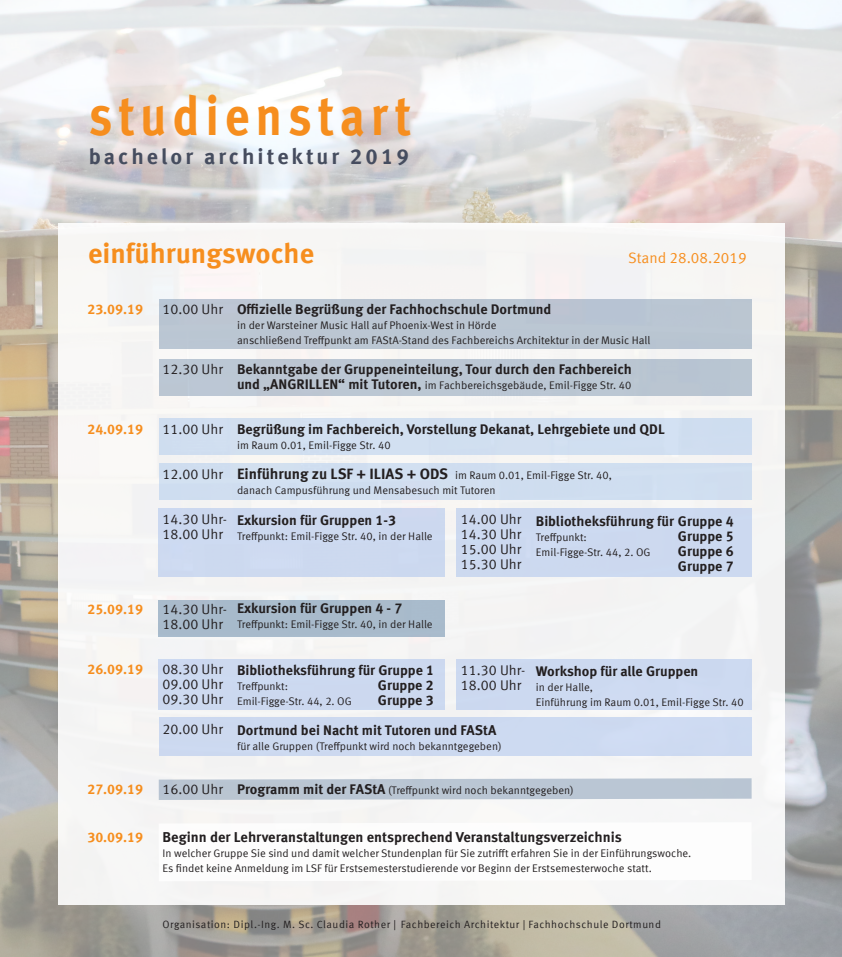
<style>
.page{position:relative;width:842px;height:957px;background:#fff}
.page>*{position:absolute;margin:0;border:0;box-sizing:border-box;transform-origin:0 0}
.t1{font:700 55.1px "Meta Offc Pro";letter-spacing:.12em;color:#f68e1e;scale:.88 1}
.t2{font:700 28px "Meta Offc Pro";color:#f68e1e}
.t3{font:700 21.75px "Meta Offc Pro";letter-spacing:.14em;color:#464d5f}
.t4{font:15px "Meta Offc Pro Norm";color:#f68e1e}
.Einf__Abs{font:700 14.4px "Meta Offc Pro";color:#231f20}
.Einf__Abs-2{font:700 14px "Meta Offc Pro";color:#231f20}
.Einf__Abs-3{font:14px/15px "Meta Offc Pro Norm";color:#231f20}
.Einf__Abs-4{font:700 14px "Meta Offc Pro";color:#f68e1e}
.Einf__Abs-5{font:11px "Meta Offc Pro Norm";color:#231f20}
.t5{font:10.5px "Meta Offc Pro Norm";letter-spacing:.05em;color:#231f20}
.s1{font-family:"Meta Offc Pro";font-weight:700;font-size:14px}
.s2{font-family:"Meta Offc Pro";font-weight:700;font-size:15px}
</style>
<div class="page">
<img style="left:0;top:0;width:842px;height:957px">
<div style="left:59px;top:223px;width:726px;height:681px;background:#f6f6f5"></div>
<div style="left:159px;top:418px;width:593px;height:37px;background:#d1dff0"></div>
<div style="left:159px;top:600px;width:286px;height:36px;background:#a8bacb"></div>
<div style="left:159px;top:717px;width:593px;height:39px;background:#ccd9f0"></div>
<div style="left:456px;top:659px;width:296px;height:51px;background:#ccd9f0"></div>
<div style="left:456px;top:508px;width:296px;height:68px;background:#ccd9ef"></div>
<div style="left:159px;top:463px;width:593px;height:37px;background:#d0def0"></div>
<div style="left:159px;top:299px;width:593px;height:50px;background:#bbc6d2"></div>
<div style="left:159px;top:359px;width:593px;height:36px;background:#bbc6d3"></div>
<div style="left:159px;top:508px;width:286px;height:68px;background:#ccd9ef"></div>
<div style="left:159px;top:659px;width:286px;height:51px;background:#ccd9ef"></div>
<svg style="left:159px;top:778px;width:593px;height:22px"></svg>
<p class="t1" style="left:89px;top:72px;width:368px">studienstart</p>
<p class="t3" style="left:89px;top:140px;width:322px">bachelor architektur 2019</p>
<p class="t2" style="left:88px;top:232px;width:228px">einführungswoche</p>
<p class="t4" style="left:628px;top:247px;width:120px">Stand 28.08.2019</p>
<p class="Einf__Abs-4" style="left:87px;top:298px;width:57px">23.09.19</p>
<p class="Einf__Abs-2" style="left:237px;top:298px;width:316px">Offizielle Begrüßung der Fachhochschule Dortmund</p>
<p class="Einf__Abs-5" style="left:237px;top:317px;width:261px">in der Warsteiner Music Hall auf Phoenix-West in Hörde</p>
<p class="Einf__Abs-5" style="left:237px;top:332px;width:415px">anschließend Treffpunkt am FAStA-Stand des Fachbereichs Architektur in der Music Hall</p>
<p class="Einf__Abs-2" style="left:237px;top:358px;width:396px">Bekanntgabe der Gruppeneinteilung, Tour durch den Fachbereich</p>
<p class="Einf__Abs-5" style="left:237px;top:377px;width:396px"><span class="s1">und „ANGRILLEN“ mit Tutoren,</span> im Fachbereichsgebäude, Emil-Figge Str. 40</p>
<p class="Einf__Abs-2" style="left:237px;top:418px;width:429px">Begrüßung im Fachbereich, Vorstellung Dekanat, Lehrgebiete und QDL</p>
<p class="Einf__Abs-5" style="left:237px;top:437px;width:155px">im Raum 0.01, Emil-Figge Str. 40</p>
<p class="Einf__Abs-5" style="left:237px;top:467px;width:376px"><span class="s2">Einführung zu LSF + ILIAS + ODS</span> im Raum 0.01, Emil-Figge Str. 40,</p>
<p class="Einf__Abs-5" style="left:237px;top:482px;width:260px">danach Campusführung und Mensabesuch mit Tutoren</p>
<p class="Einf__Abs-3" style="left:162px;top:301px;width:62px">10.00 Uhr</p>
<p class="Einf__Abs-3" style="left:162px;top:361px;width:62px">12.30 Uhr</p>
<p class="Einf__Abs-3" style="left:162px;top:421px;width:62px">11.00 Uhr</p>
<p class="Einf__Abs-3" style="left:162px;top:466px;width:62px">12.00 Uhr</p>
<p class="Einf__Abs-3" style="left:162px;top:511px;width:66px">14.30 Uhr-<br>18.00 Uhr</p>
<p class="Einf__Abs-4" style="left:87px;top:418px;width:57px">24.09.19</p>
<p class="Einf__Abs-3" style="left:461px;top:511px;width:62px">14.00 Uhr</p>
<p class="Einf__Abs-3" style="left:461px;top:526px;width:62px">14.30 Uhr</p>
<p class="Einf__Abs-3" style="left:461px;top:541px;width:62px">15.00 Uhr</p>
<p class="Einf__Abs-3" style="left:461px;top:556px;width:62px">15.30 Uhr</p>
<p class="Einf__Abs-2" style="left:237px;top:509px;width:161px">Exkursion für Gruppen 1-3</p>
<p class="Einf__Abs-5" style="left:237px;top:528px;width:197px">Treffpunkt: Emil-Figge Str. 40, in der Halle</p>
<p class="Einf__Abs-2" style="left:536px;top:510px;width:199px">Bibliotheksführung für Gruppe 4</p>
<p class="Einf__Abs-5" style="left:536px;top:529px;width:53px">Treffpunkt:</p>
<p class="Einf__Abs-5" style="left:536px;top:544px;width:116px">Emil-Figge-Str. 44, 2. OG</p>
<p class="Einf__Abs-2" style="left:678px;top:525px;width:57px">Gruppe 5</p>
<p class="Einf__Abs-2" style="left:678px;top:540px;width:57px">Gruppe 6</p>
<p class="Einf__Abs-2" style="left:678px;top:555px;width:57px">Gruppe 7</p>
<p class="Einf__Abs-4" style="left:87px;top:598px;width:57px">25.09.19</p>
<p class="Einf__Abs-4" style="left:87px;top:658px;width:57px">26.09.19</p>
<p class="Einf__Abs-3" style="left:162px;top:601px;width:66px">14.30 Uhr-</p>
<p class="Einf__Abs-3" style="left:162px;top:616px;width:62px">18.00 Uhr</p>
<p class="Einf__Abs-3" style="left:162px;top:661px;width:62px">08.30 Uhr</p>
<p class="Einf__Abs-3" style="left:162px;top:676px;width:62px">09.00 Uhr</p>
<p class="Einf__Abs-3" style="left:162px;top:691px;width:62px">09.30 Uhr</p>
<p class="Einf__Abs-3" style="left:162px;top:721px;width:62px">20.00 Uhr</p>
<p class="Einf__Abs-2" style="left:237px;top:597px;width:167px">Exkursion für Gruppen 4 - 7</p>
<p class="Einf__Abs-5" style="left:237px;top:616px;width:197px">Treffpunkt: Emil-Figge Str. 40, in der Halle</p>
<p class="Einf__Abs-2" style="left:237px;top:659px;width:199px">Bibliotheksführung für Gruppe 1</p>
<p class="Einf__Abs-5" style="left:237px;top:678px;width:53px">Treffpunkt:</p>
<p class="Einf__Abs-2" style="left:378px;top:674px;width:57px">Gruppe 2</p>
<p class="Einf__Abs-5" style="left:237px;top:693px;width:116px">Emil-Figge-Str. 44, 2. OG</p>
<p class="Einf__Abs-2" style="left:378px;top:689px;width:57px">Gruppe 3</p>
<p class="Einf__Abs-3" style="left:461px;top:661px;width:66px">11.30 Uhr-</p>
<p class="Einf__Abs-3" style="left:461px;top:676px;width:62px">18.00 Uhr</p>
<p class="Einf__Abs-2" style="left:237px;top:719px;width:261px">Dortmund bei Nacht mit Tutoren und FAStA</p>
<p class="Einf__Abs-5" style="left:237px;top:738px;width:266px">für alle Gruppen (Treffpunkt wird noch bekanntgegeben)</p>
<p class="Einf__Abs-2" style="left:536px;top:660px;width:164px">Workshop für alle Gruppen</p>
<p class="Einf__Abs-5" style="left:536px;top:678px;width:59px">in der Halle,</p>
<p class="Einf__Abs-5" style="left:536px;top:693px;width:209px">Einführung im Raum 0.01, Emil-Figge Str. 40</p>
<p class="Einf__Abs-4" style="left:87px;top:778px;width:57px">27.09.19</p>
<p class="Einf__Abs-4" style="left:87px;top:826px;width:57px">30.09.19</p>
<p class="Einf__Abs-3" style="left:162px;top:781px;width:62px">16.00 Uhr</p>
<p class="Einf__Abs-5" style="left:237px;top:781px;width:338px"><span class="s1">Programm mit der FAStA</span> (Treffpunkt wird noch bekanntgegeben)</p>
<p class="Einf__Abs" style="left:162px;top:825px;width:461px">Beginn der Lehrveranstaltungen entsprechend Veranstaltungsverzeichnis</p>
<p class="Einf__Abs-5" style="left:162px;top:844px;width:530px">In welcher Gruppe Sie sind und damit welcher Stundenplan für Sie zutrifft erfahren Sie in der Einführungswoche.</p>
<p class="Einf__Abs-5" style="left:162px;top:859px;width:491px">Es findet keine Anmeldung im LSF für Erstsemesterstudierende vor Beginn der Erstsemesterwoche statt.</p>
<p class="t5" style="left:162px;top:916px;width:500px">Organisation: Dipl.-Ing. M. Sc. Claudia Rother | Fachbereich Architektur | Fachhochschule Dortmund</p>
</div>
